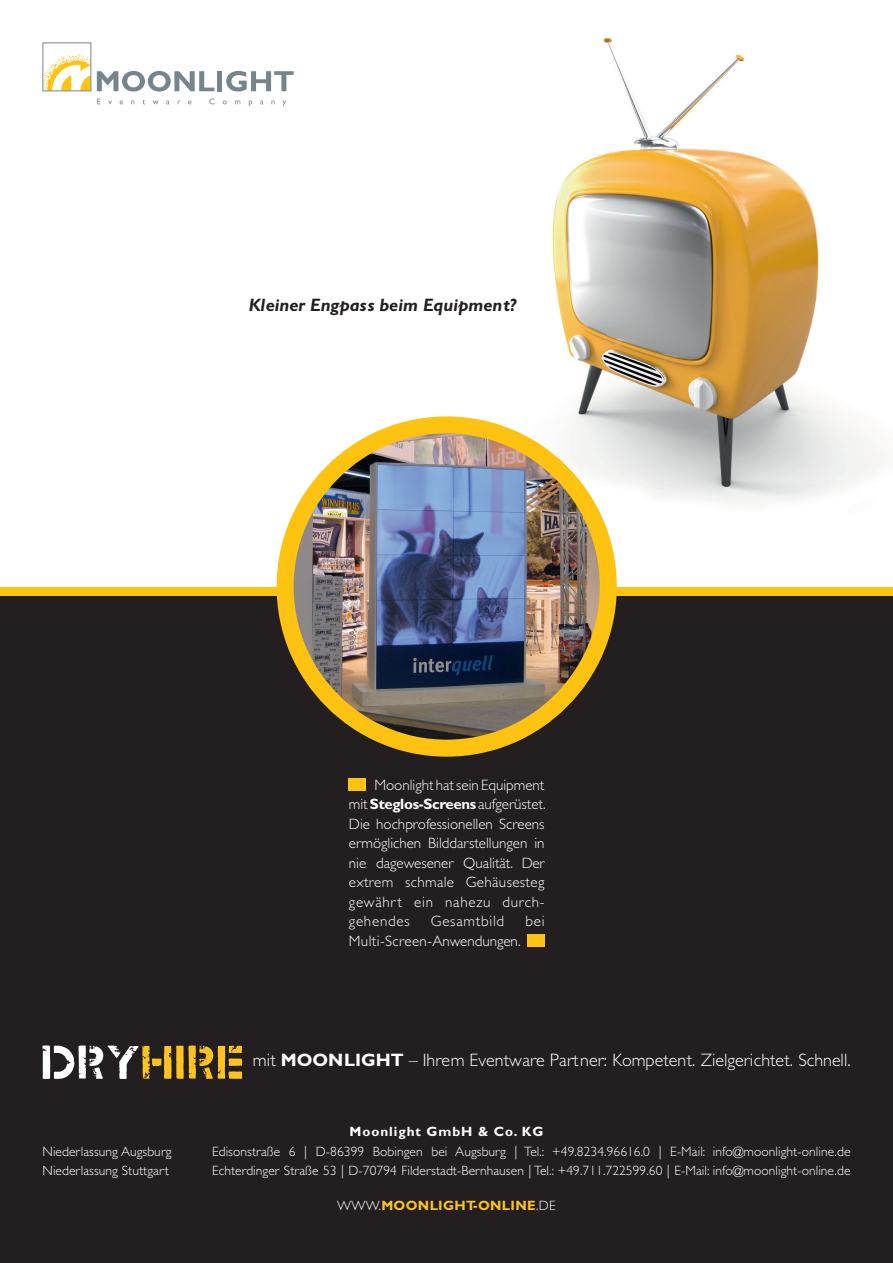
<style>
.page{position:relative;width:893px;height:1263px;background:#fff}
.page>*{position:absolute;margin:0;border:0;box-sizing:border-box;transform-origin:0 0}
.t1{font:300 18px "Gill Sans";color:#fff}
.t2{font:italic 700 18px "Gill Sans";color:#231f20}
.t3{font:300 15px/19.5px "Gill Sans";letter-spacing:.025em;color:#fff;text-align:justify}
.t4{font:300 15px "Gill Sans";letter-spacing:.05em;color:#fff}
.t5{font:300 13.5px "Gill Sans";letter-spacing:.005em;color:#fff}
.t6{font:700 13.5px "Gill Sans";letter-spacing:.025em;color:#fec221}
.t7{font:700 13.5px "Gill Sans";letter-spacing:.07em;color:#fff}
.s1{font-weight:700}
.s2{font-weight:300;color:#fff}
</style>
<div class="page">
<div style="left:0;top:586px;width:893px;height:677px;background:#231f20"></div>
<div style="left:0;top:578px;width:893px;height:17px;background:#fec210"></div>
<div style="left:0;top:0;width:893px;height:586px;background:#fff"></div>
<img style="left:493px;top:37px;width:394px;height:477px">
<img style="left:285px;top:425px;width:323px;height:323px;border-radius:162px">
<div style="left:277px;top:416px;width:340px;height:341px;border:17px solid #fec210;border-radius:50%"></div>
<svg style="left:97px;top:71px;width:118px;height:21px"></svg>
<div style="left:217px;top:71px;width:5px;height:20px;background:#76848c"></div>
<svg style="left:226px;top:71px;width:68px;height:21px"></svg>
<svg style="left:97px;top:99px;width:189px;height:7px"></svg>
<svg style="left:45px;top:54px;width:44px;height:35px"></svg>
<div style="left:43px;top:43px;width:48px;height:48px;border:1px solid #76848c"></div>
<svg style="left:43px;top:1045px;width:199px;height:34px"></svg>
<div style="left:349px;top:778px;width:17px;height:13px;background:#fec210"></div>
<div style="left:527px;top:934px;width:17px;height:13px;background:#fec210"></div>
<h1 class="t2" style="left:249px;top:294px;width:269px">Kleiner Engpass beim Equipment?</h1>
<p class="t3" style="left:349px;top:775px;width:198px;text-indent:26px">Moonlight hat sein Equipment mit <span class="s1">Steglos-Screens</span> aufgerüstet.<br>Die hochprofessionellen Screens ermöglichen Bilddarstellungen in nie dagewesener Qualität. Der extrem schmale Gehäusesteg gewährt ein nahezu durch&shy;gehendes</p>
<p class="t4" style="left:431px;top:913px;width:75px">Gesamtbild</p>
<p class="t3" style="left:525px;top:912px;width:21px">bei</p>
<p class="t3" style="left:349px;top:931px;width:173px">Multi-Screen-Anwendungen.</p>
<h1 class="t1" style="left:253px;top:1049px;width:599px">mit <span class="s1">MoonliGHt</span> – Ihrem Eventware Partner: Kompetent. Zielgerichtet. Schnell.</h1>
<p class="t7" style="left:350px;top:1124px;width:195px">Moonlight GmbH &amp; Co. KG</p>
<p class="t5" style="left:43px;top:1143px;width:131px">Niederlassung Augsburg</p>
<p class="t5" style="left:212px;top:1143px;width:640px">Edisonstraße 6 | D-86399 Bobingen bei Augsburg | Tel.: +49.8234.96616.0 | E-Mail: info@moonlight-online.de</p>
<p class="t5" style="left:43px;top:1163px;width:128px">Niederlassung Stuttgart</p>
<p class="t5" style="left:212px;top:1163px;width:640px">Echterdinger Straße 53 | D-70794 Filderstadt-Bernhausen | Tel.: +49.711.722599.60 | E-Mail: info@moonlight-online.de</p>
<p class="t6" style="left:337px;top:1197px;width:211px"><span class="s2">www.</span>moonlight-online<span class="s2">.de</span></p>
</div>
